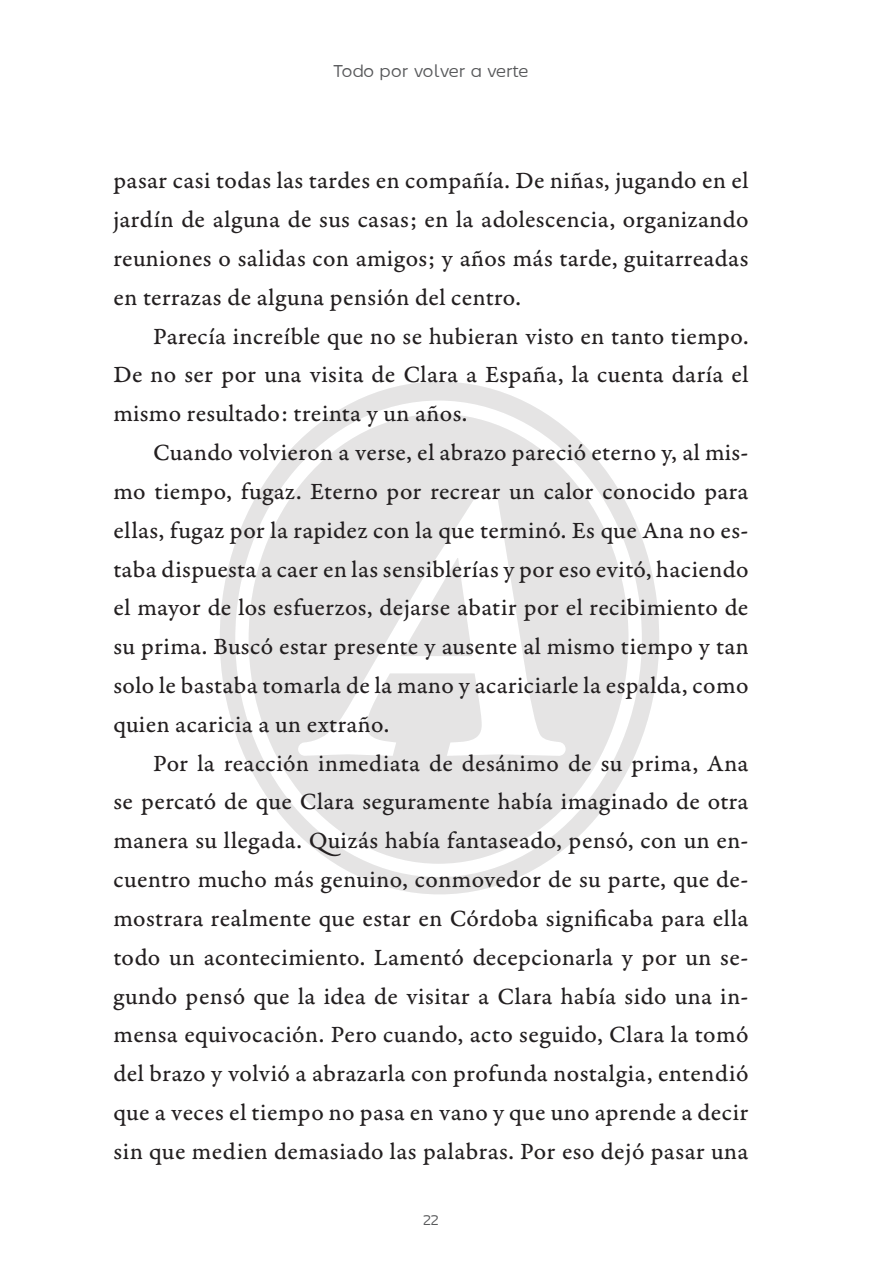
<style>
.page{position:relative;width:879px;height:1276px;background:#fff}
.page>*{position:absolute;margin:0;border:0;box-sizing:border-box;transform-origin:0 0}
.t1{font:24.6px/38.8px "Garamond Premr Pro Capt";letter-spacing:.015em;color:#231f20;text-align:justify}
.t2{font:300 17px "Hitmo 2.0";letter-spacing:-.005em;color:#57585a}
.t3{font:300 14px "Hitmo 2.0";color:#57585a}
</style>
<div class="page">
<svg style="left:220px;top:381px;width:439px;height:513px"></svg>
<svg style="left:249px;top:414px;width:379px;height:450px;fill:#e5e4e4"></svg>
<svg style="left:400px;top:558px;width:72px;height:98px"></svg>
<p class="t2" style="left:333px;top:61px;width:196px">Todo por volver a verte</p>
<p class="t1" style="left:113px;top:162px;width:637px">pasar casi todas las tardes en compañía. De niñas, jugando en el jardín de alguna de sus casas; en la adolescencia, organizando reuniones o salidas con amigos; y años más tarde, guitarreadas en terrazas de alguna pensión del centro.</p>
<p class="t1" style="left:113px;top:317px;width:636px;text-indent:40px">Parecía increíble que no se hubieran visto en tanto tiempo.<br>De no ser por una visita de Clara a España, la cuenta daría el mismo resultado: treinta y un años.</p>
<p class="t1" style="left:113px;top:433px;width:637px;text-indent:40px">Cuando volvieron a verse, el abrazo pareció eterno y, al mis&shy;mo tiempo, fugaz. Eterno por recrear un calor conocido para ellas, fugaz por la rapidez con la que terminó. Es que Ana no es&shy;taba dispuesta a caer en las sensiblerías y por eso evitó, haciendo el mayor de los esfuerzos, dejarse abatir por el recibimiento de su prima. Buscó estar presente y ausente al mismo tiempo y tan solo le bastaba tomarla de la mano y acariciarle la espalda, como quien acaricia a un extraño.</p>
<p class="t1" style="left:113px;top:744px;width:637px;text-indent:40px">Por la reacción inmediata de desánimo de su prima, Ana se percató de que Clara seguramente había imaginado de otra manera su llegada. Quizás había fantaseado, pensó, con un en&shy;cuentro mucho más genuino, conmovedor de su parte, que de&shy;mostrara realmente que estar en Córdoba significaba para ella todo un acontecimiento. Lamentó decepcionarla y por un se&shy;gundo pensó que la idea de visitar a Clara había sido una in&shy;mensa equivocación. Pero cuando, acto seguido, Clara la tomó del brazo y volvió a abrazarla con profunda nostalgia, entendió que a veces el tiempo no pasa en vano y que uno aprende a decir sin que medien demasiado las palabras. Por eso dejó pasar una</p>
<p class="t3" style="left:423px;top:1210px;width:17px">22</p>
</div>
